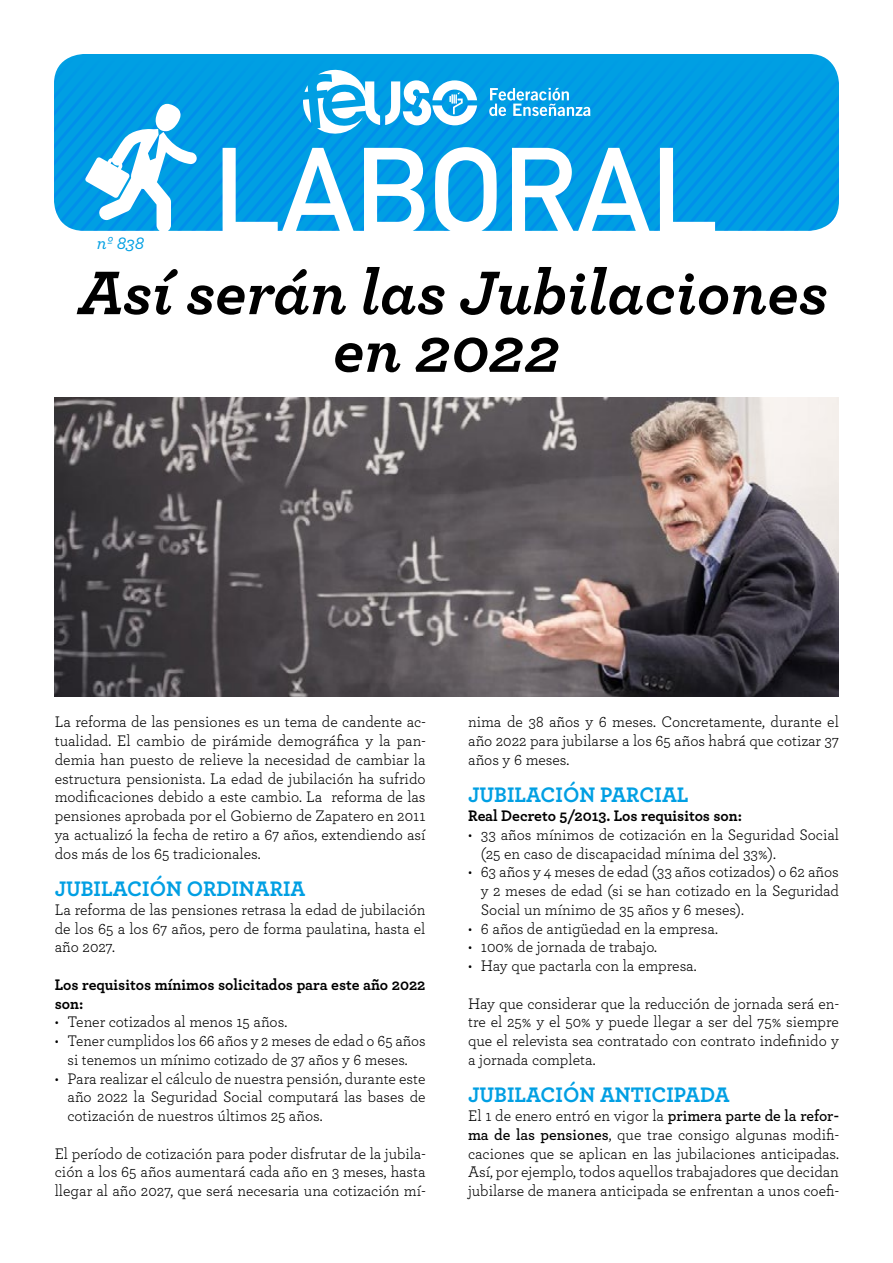
<style>
.page{position:relative;width:893px;height:1263px;background:#fff}
.page>*{position:absolute;margin:0;border:0;box-sizing:border-box;transform-origin:0 0}
.t1{font:700 121.2px "DIN Alternate";color:#fff}
.t2{font:italic 700 64.5px/57.6px "Archer Pro";color:#000;text-align:center}
.t3{font:700 22.05px "Archer Pro";color:#009fe3}
.t4{font:italic 500 18.15px "Archer Pro";color:#009fe3}
.t5{font:16.05px/18.8px "Archer Pro";color:#000;text-align:justify}
.t6{font:700 16.05px/18.8px "Archer Pro";color:#000}
.t7{font:16.05px/18.8px "Archer Pro";color:#000;text-align:center;scale:.95 1}
.s1{font-weight:600}
</style>
<div class="page">
<img style="left:54px;top:398px;width:785px;height:298px">
<svg style="left:54px;top:54px;width:785px;height:177px;background:#14a3e6"></svg>
<h1 class="t1" style="left:213px;top:99px;width:506px">LABORAL</h1>
<p class="t4" style="left:97px;top:229px;width:49px">nº 838</p>
<h2 class="t2" style="left:78px;top:259px;width:751px">Así serán las Jubilaciones en 2022</h2>
<p class="t5" style="left:55px;top:712px;width:372px">La reforma de las pensiones es un tema de candente ac&shy;tualidad. El cambio de pirámide demográfica y la pan&shy;demia han puesto de relieve la necesidad de cambiar la estructura pensionista. La edad de jubilación ha sufrido modificaciones debido a este cambio. La reforma de las pensiones aprobada por el Gobierno de Zapatero en 2011 ya actualizó la fecha de retiro a 67 años, extendiendo así dos más de los 65 tradicionales.</p>
<h3 class="t3" style="left:55px;top:871px;width:252px">JUBILACIÓN ORDINARIA</h3>
<p class="t5" style="left:55px;top:899px;width:372px">La reforma de las pensiones retrasa la edad de jubilación de los 65 a los 67 años, pero de forma paulatina, hasta el año 2027.</p>
<p class="t6" style="left:55px;top:974px;width:372px">Los requisitos mínimos solicitados para este año 2022 son:</p>
<p class="t5" style="left:55px;top:1012px;width:234px">• Tener cotizados al menos 15 años.</p>
<p class="t7" style="left:55px;top:1030px;width:392px">• Tener cumplidos los 66 años y 2 meses de edad o 65 años si tenemos un mínimo cotizado de 37 años y 6 meses.</p>
<p class="t5" style="left:68px;top:1068px;width:360px;text-indent:-13px">• Para realizar el cálculo de nuestra pensión, durante este año 2022 la Seguridad Social computará las bases de cotización de nuestros últimos 25 años.</p>
<p class="t5" style="left:55px;top:1143px;width:372px">El período de cotización para poder disfrutar de la jubila&shy;ción a los 65 años aumentará cada año en 3 meses, hasta llegar al año 2027, que será necesaria una cotización mí-</p>
<p class="t5" style="left:468px;top:712px;width:372px">nima de 38 años y 6 meses. Concretamente, durante el año 2022 para jubilarse a los 65 años habrá que cotizar 37 años y 6 meses.</p>
<h3 class="t3" style="left:468px;top:777px;width:222px">JUBILACIÓN PARCIAL</h3>
<p class="t6" style="left:468px;top:805px;width:275px">Real Decreto 5/2013. Los requisitos son:</p>
<p class="t5" style="left:481px;top:824px;width:360px;text-indent:-13px">• 33 años mínimos de cotización en la Seguridad Social (25 en caso de discapacidad mínima del 33%).</p>
<p class="t5" style="left:481px;top:862px;width:360px;text-indent:-13px">• 63 años y 4 meses de edad (33 años cotizados) o 62 años y 2 meses de edad (si se han cotizado en la Seguridad Social un mínimo de 35 años y 6 meses).</p>
<p class="t5" style="left:468px;top:918px;width:251px">• 6 años de antigüedad en la empresa.</p>
<p class="t5" style="left:468px;top:937px;width:190px">• 100% de jornada de trabajo.</p>
<p class="t5" style="left:468px;top:955px;width:230px">• Hay que pactarla con la empresa.</p>
<p class="t5" style="left:468px;top:993px;width:372px">Hay que considerar que la reducción de jornada será en&shy;tre el 25% y el 50% y puede llegar a ser del 75% siempre que el relevista sea contratado con contrato indefinido y a jornada completa.</p>
<h3 class="t3" style="left:468px;top:1077px;width:263px">JUBILACIÓN ANTICIPADA</h3>
<p class="t5" style="left:468px;top:1105px;width:372px">El 1 de enero entró en vigor la <span class="s1">primera parte de la refor&shy;ma de las pensiones</span>, que trae consigo algunas modifi&shy;caciones que se aplican en las jubilaciones anticipadas.<br>Así, por ejemplo, todos aquellos trabajadores que decidan jubilarse de manera anticipada se enfrentan a unos coefi-</p>
</div>
